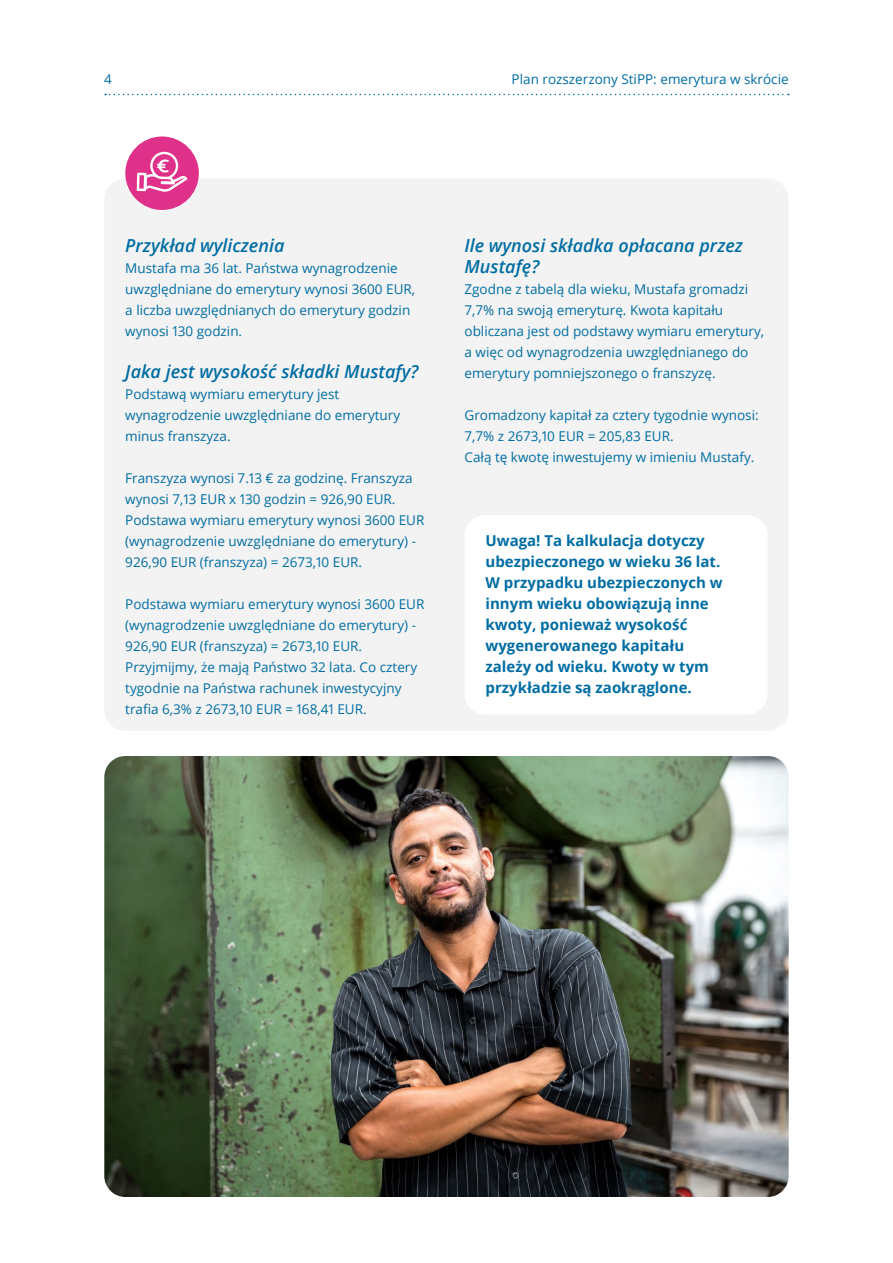
<style>
.page{position:relative;width:893px;height:1263px;background:#fff}
.page>*{position:absolute;margin:0;border:0;box-sizing:border-box;transform-origin:0 0}
.t1{font:italic 600 18px/21px "Open Sans";color:#006da3}
.t2{font:700 15px/21px "Open Sans";color:#006da3}
.t3{font:13.5px/21px "Open Sans";color:#006da3}
</style>
<div class="page">
<div style="left:104px;top:178px;width:684px;height:553px;background:#f4f3f3;border-radius:21px"></div>
<svg style="left:105px;top:94px;width:684px;height:1px"></svg>
<img style="left:104px;top:756px;width:684px;height:441px">
<div style="left:125px;top:136px;width:74px;height:74px;background:#e0318a;border-radius:50%"></div>
<svg style="left:137px;top:152px;width:50px;height:40px"></svg>
<div style="left:464px;top:515px;width:303px;height:200px;background:#fff;border-radius:21px"></div>
<p class="t3" style="left:104px;top:68px;width:9px">4</p>
<p class="t3" style="left:511px;top:68px;width:278px">Plan rozszerzony StiPP: emerytura w skrócie</p>
<h1 class="t1" style="left:125px;top:235px;width:161px">Przykład wyliczenia</h1>
<p class="t3" style="left:125px;top:257px;width:291px">Mustafa ma 36 lat. Państwa wynagrodzenie uwzględniane do emerytury wynosi 3600 EUR, a liczba uwzględnianych do emerytury godzin wynosi 130 godzin.</p>
<h1 class="t1" style="left:125px;top:361px;width:294px">Jaka jest wysokość składki Mustafy?</h1>
<p class="t3" style="left:125px;top:383px;width:276px">Podstawą wymiaru emerytury jest wynagrodzenie uwzględniane do emerytury minus franszyza.</p>
<p class="t3" style="left:125px;top:467px;width:300px">Franszyza wynosi 7.13 € za godzinę. Franszyza wynosi 7,13 EUR x 130 godzin = 926,90 EUR.<br>Podstawa wymiaru emerytury wynosi 3600 EUR (wynagrodzenie uwzględniane do emerytury) - 926,90 EUR (franszyza) = 2673,10 EUR.</p>
<p class="t3" style="left:125px;top:593px;width:300px">Podstawa wymiaru emerytury wynosi 3600 EUR (wynagrodzenie uwzględniane do emerytury) - 926,90 EUR (franszyza) = 2673,10 EUR.<br>Przyjmijmy, że mają Państwo 32 lata. Co cztery tygodnie na Państwa rachunek inwestycyjny trafia 6,3% z 2673,10 EUR = 168,41 EUR.</p>
<h1 class="t1" style="left:464px;top:235px;width:280px">Ile wynosi składka opłacana przez<br>Mustafę?</h1>
<p class="t3" style="left:464px;top:278px;width:301px">Zgodne z tabelą dla wieku, Mustafa gromadzi 7,7% na swoją emeryturę. Kwota kapitału obliczana jest od podstawy wymiaru emerytury, a więc od wynagrodzenia uwzględnianego do emerytury pomniejszonego o franszyzę.</p>
<p class="t3" style="left:464px;top:404px;width:296px">Gromadzony kapitał za cztery tygodnie wynosi:<br>7,7% z 2673,10 EUR = 205,83 EUR.<br>Całą tę kwotę inwestujemy w imieniu Mustafy.</p>
<p class="t2" style="left:485px;top:530px;width:239px">Uwaga! Ta kalkulacja dotyczy ubezpieczonego w wieku 36 lat.<br>W przypadku ubezpieczonych w innym wieku obowiązują inne kwoty, ponieważ wysokość wygenerowanego kapitału zależy od wieku. Kwoty w tym przykładzie są zaokrąglone.</p>
</div>
